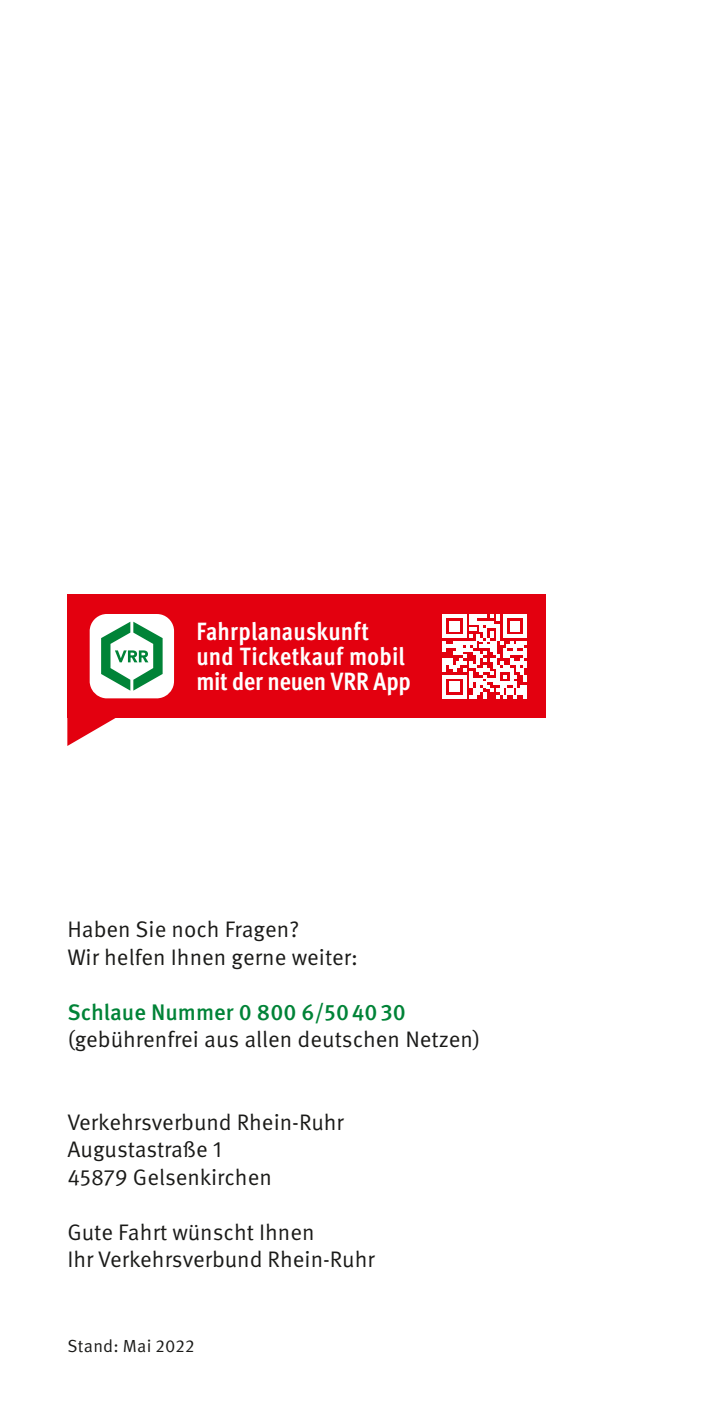
<style>
.page{position:relative;width:709px;height:1418px;background:#fff}
.page>*{position:absolute;margin:0;border:0;box-sizing:border-box;transform-origin:0 0}
.t1{font:700 condensed 25px/25px "Meta Pro";letter-spacing:.005em;color:#fff}
.t2{font:22.5px/27.5px "Meta Pro";color:#1a1a18}
.t3{font:500 22.5px "Meta Pro";color:#008337}
.t4{font:17.5px "Meta Pro";letter-spacing:.015em;color:#1a1a18}
</style>
<div class="page">
<svg style="left:67px;top:718px;width:49px;height:28px"></svg>
<div style="left:67px;top:594px;width:479px;height:124px;background:#e3000f"></div>
<svg style="left:90px;top:614px;width:84px;height:84px;background:#bad5c2"></svg>
<svg style="left:443px;top:614px;width:84px;height:84px"></svg>
<p class="t1" style="left:196px;top:617px;width:216px">Fahrplanauskunft und Ticketkauf mobil mit der neuen VRR App</p>
<p class="t2" style="left:67px;top:914px;width:292px">Haben Sie noch Fragen?<br>Wir helfen Ihnen gerne weiter:</p>
<p class="t3" style="left:67px;top:994px;width:340px">Schlaue Nummer 0 800 6/504030</p>
<p class="t2" style="left:67px;top:1024px;width:414px">(gebührenfrei aus allen deutschen Netzen)</p>
<p class="t2" style="left:67px;top:1106px;width:278px">Verkehrsverbund Rhein-Ruhr<br>Augustastraße 1<br>45879 Gelsenkirchen</p>
<p class="t2" style="left:67px;top:1216px;width:309px">Gute Fahrt wünscht Ihnen<br>Ihr Verkehrsverbund Rhein-Ruhr</p>
<p class="t4" style="left:67px;top:1332px;width:129px">Stand: Mai 2022</p>
</div>
